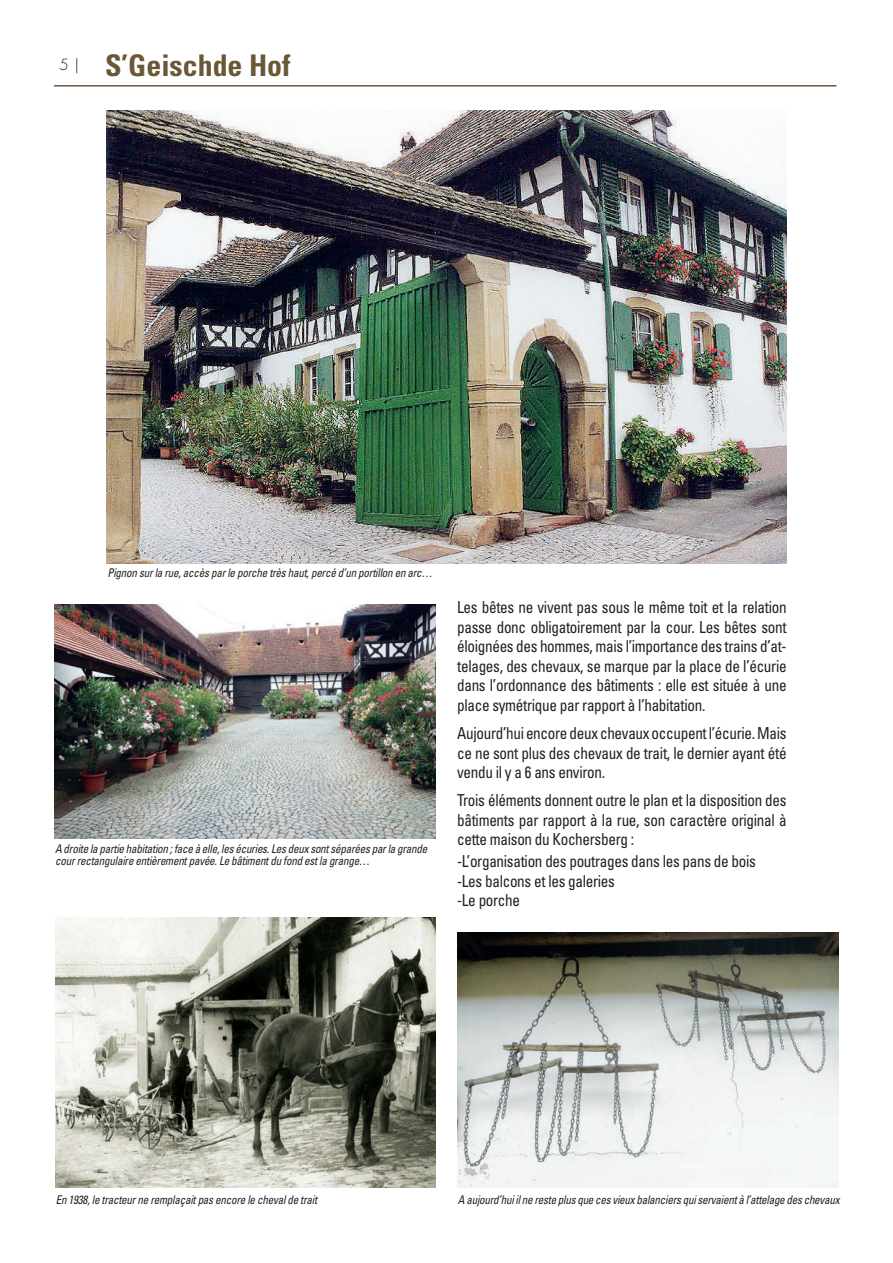
<style>
.page{position:relative;width:893px;height:1263px;background:#fff}
.page>*{position:absolute;margin:0;border:0;box-sizing:border-box;transform-origin:0 0}
.t1{font:700 condensed 29.85px "Univers LT Std";color:#695736}
.t2{font:condensed 16.5px/19.5px "Univers LT Std";letter-spacing:-.02em;color:#231f20;text-align:justify;scale:.92 1}
.t3{font:300 15px "Futura Std";color:#231f20}
.t4{font:italic condensed 12px/12px "Univers LT Std";letter-spacing:-.02em;color:#231f20;scale:.92 1}
</style>
<div class="page">
<img style="left:106px;top:110px;width:681px;height:453px">
<img style="left:54px;top:604px;width:382px;height:234px">
<img style="left:56px;top:917px;width:380px;height:270px">
<img style="left:457px;top:932px;width:381px;height:255px">
<hr style="left:54px;top:85px;width:782px;height:2px;background:#695736">
<p class="t3" style="left:60px;top:56px;width:21px">5 |</p>
<h1 class="t1" style="left:105px;top:47px;width:187px">S’Geischde Hof</h1>
<p class="t4" style="left:107px;top:567px;width:355px">Pignon sur la rue, accès par le porche très haut, percé d’un portillon en arc…</p>
<p class="t4" style="left:55px;top:842px;width:406px">A droite la partie habitation ; face à elle, les écuries. Les deux sont séparées par la grande cour rectangulaire entièrement pavée. Le bâtiment du fond est la grange…</p>
<p class="t2" style="left:457px;top:598px;width:360px">Les bêtes ne vivent pas sous le même toit et la relation passe donc obligatoirement par la cour. Les bêtes sont éloignées des hommes, mais l’importance des trains d’at&shy;telages, des chevaux, se marque par la place de l’écurie dans l’ordonnance des bâtiments : elle est située à une place symétrique par rapport à l’habitation.</p>
<p class="t2" style="left:457px;top:723px;width:360px">Aujourd’hui encore deux chevaux occupent l’écurie. Mais ce ne sont plus des chevaux de trait, le dernier ayant été vendu il y a 6 ans environ.</p>
<p class="t2" style="left:457px;top:790px;width:360px">Trois éléments donnent outre le plan et la disposition des bâtiments par rapport à la rue, son caractère original à cette maison du Kochersberg :</p>
<p class="t2" style="left:457px;top:851px;width:326px;text-align:left">-L’organisation des poutrages dans les pans de bois -Les balcons et les galeries<br>-Le porche</p>
<p class="t4" style="left:56px;top:1194px;width:286px">En 1938, le tracteur ne remplaçait pas encore le cheval de trait</p>
<p class="t4" style="left:458px;top:1194px;width:416px">A aujourd’hui il ne reste plus que ces vieux balanciers qui servaient à l’attelage des chevaux</p>
</div>
